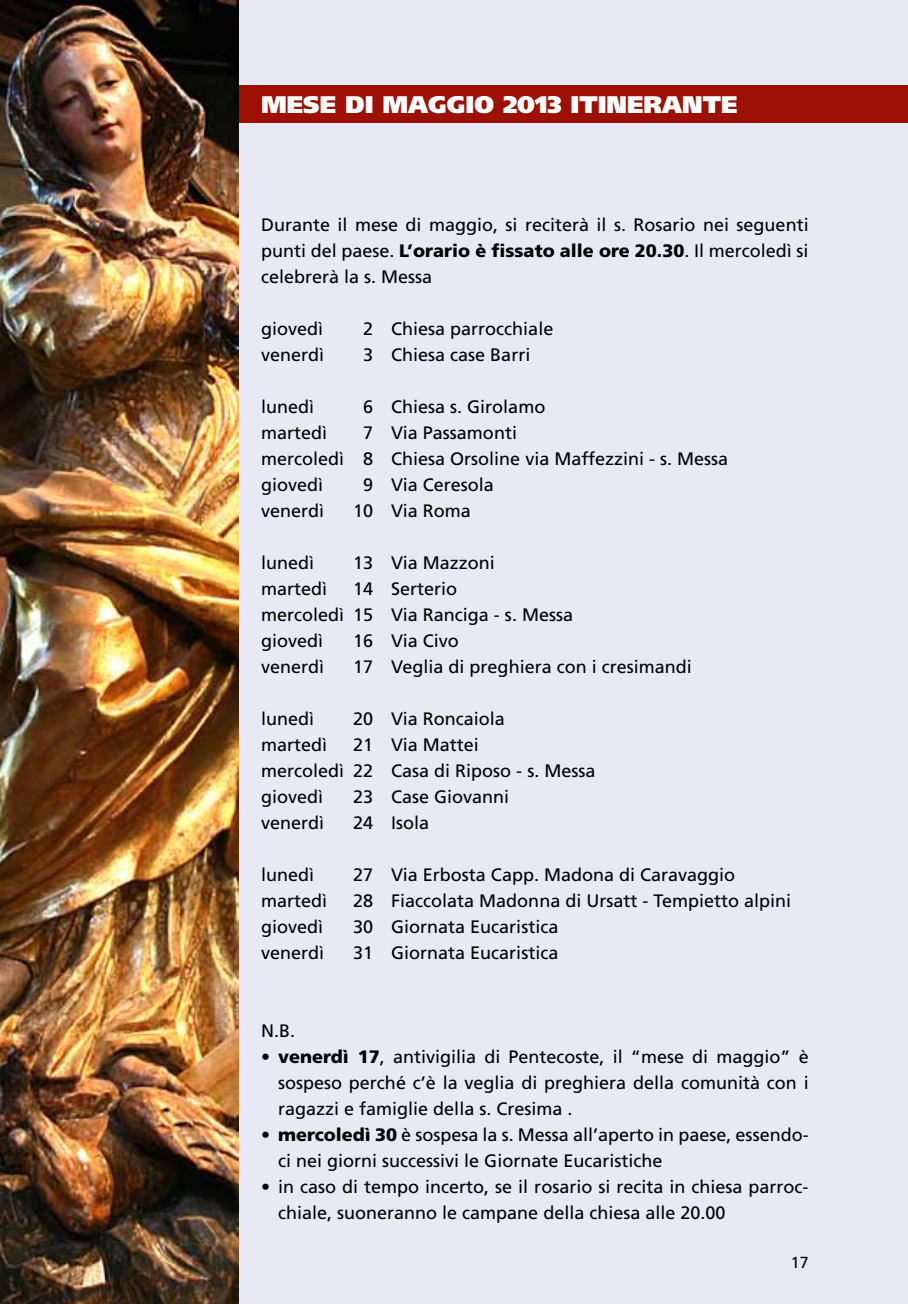
<style>
.page{position:relative;width:908px;height:1304px;background:#fff}
.page>*{position:absolute;margin:0;border:0;box-sizing:border-box;transform-origin:0 0}
.t1{font:900 24px "Frutiger";color:#fff}
.t2{font:18px/26px "Frutiger";color:#000}
.t3{font:16px "Frutiger";color:#000}
.s1{font-weight:900}
</style>
<div class="page">
<div style="left:0;top:0;width:907px;height:1304px;background:#e8e9f4"></div>
<div style="left:238px;top:85px;width:669px;height:38px;background:#9c1006"></div>
<img style="left:0;top:0;width:238px;height:1304px">
<h1 class="t1" style="left:261px;top:90px;width:477px">MESE DI MAGG IO 2013 ITINERANTE</h1>
<p class="t2" style="left:261px;top:211px;width:549px;text-align:justify">Durante il mese di maggio, si reciterà il s. Rosario nei seguenti punti del paese. <span class="s1">L’orario è fissato alle ore 20.30</span>. I l mercoledì si celebrerà la s. Messa</p>
<p class="t2" style="left:261px;top:315px;width:64px">giovedì</p>
<p class="t2" style="left:363px;top:315px;width:192px">2 Chiesa parrocchiale</p>
<p class="t2" style="left:261px;top:341px;width:65px">venerdì</p>
<p class="t2" style="left:363px;top:341px;width:169px">3 Chiesa case Barri</p>
<p class="t2" style="left:261px;top:393px;width:55px">lunedì</p>
<p class="t2" style="left:363px;top:393px;width:184px">6 Chiesa s. Girolamo</p>
<p class="t2" style="left:261px;top:419px;width:68px">martedì</p>
<p class="t2" style="left:261px;top:419px;width:468px;text-indent:102px">7 Via Passamonti<br>mercoledì 8 Chiesa Orsoline via Maffezzini - s. Messa giovedì</p>
<p class="t2" style="left:363px;top:471px;width:132px">9 Via Ceresola</p>
<p class="t2" style="left:261px;top:497px;width:65px">venerdì</p>
<p class="t2" style="left:353px;top:497px;width:119px">10 Via Roma</p>
<p class="t2" style="left:261px;top:549px;width:55px">lunedì</p>
<p class="t2" style="left:353px;top:549px;width:143px">13 Via Mazzoni</p>
<p class="t2" style="left:261px;top:575px;width:68px">martedì</p>
<p class="t2" style="left:261px;top:575px;width:313px;text-indent:92px">14 Serterio<br>mercoledì 15 Via Ranciga - s. Messa giovedì</p>
<p class="t2" style="left:353px;top:627px;width:107px">16 Via Civo</p>
<p class="t2" style="left:261px;top:653px;width:65px">venerdì</p>
<p class="t2" style="left:353px;top:653px;width:340px">17 Veglia di preghiera con i cresimandi</p>
<p class="t2" style="left:261px;top:705px;width:55px">lunedì</p>
<p class="t2" style="left:353px;top:705px;width:153px">20 Via Roncaiola</p>
<p class="t2" style="left:261px;top:731px;width:68px">martedì</p>
<p class="t2" style="left:261px;top:731px;width:336px;text-indent:92px">21 Via Mattei<br>mercoledì 22 Casa di Riposo - s. M essa giovedì</p>
<p class="t2" style="left:353px;top:783px;width:158px">23 Case Giovanni</p>
<p class="t2" style="left:261px;top:809px;width:65px">venerdì</p>
<p class="t2" style="left:353px;top:809px;width:78px">24 Isola</p>
<p class="t2" style="left:261px;top:861px;width:55px">lunedì</p>
<p class="t2" style="left:353px;top:861px;width:383px">27 Via Erbosta Capp. Madona di Caravaggio</p>
<p class="t2" style="left:261px;top:887px;width:68px">martedì</p>
<p class="t2" style="left:353px;top:887px;width:439px">28 Fiaccolata Madonna di U rsatt - Tempietto alpini</p>
<p class="t2" style="left:261px;top:913px;width:64px">giovedì</p>
<p class="t2" style="left:353px;top:913px;width:207px">30 Giornata E ucaristica</p>
<p class="t2" style="left:261px;top:939px;width:65px">venerdì</p>
<p class="t2" style="left:353px;top:939px;width:207px">31 Giornata E ucaristica</p>
<p class="t2" style="left:261px;top:1017px;width:36px">N.B.</p>
<p class="t2" style="left:278px;top:1043px;width:532px;text-align:justify;text-indent:-17px">• <span class="s1">venerdì 17</span>, antivigilia di Pentecoste, il “mese di maggio” è sospeso perché c’è la veglia di preghiera della comunità con i ragazzi e famiglie della s. Cresima .</p>
<p class="t2" style="left:278px;top:1121px;width:532px;text-indent:-17px">• <span class="s1">mercoledì 30</span> è sospesa la s. M essa all’aperto in paese, essendo&shy;ci nei giorni successivi le Giornate E ucaristiche</p>
<p class="t2" style="left:278px;top:1173px;width:532px;text-indent:-17px">• in caso di tempo incerto, se il rosario si recita in chiesa parroc&shy;chiale, suoneranno le campane della chiesa alle 20.00</p>
<p class="t3" style="left:790px;top:1253px;width:19px">17</p>
</div>
